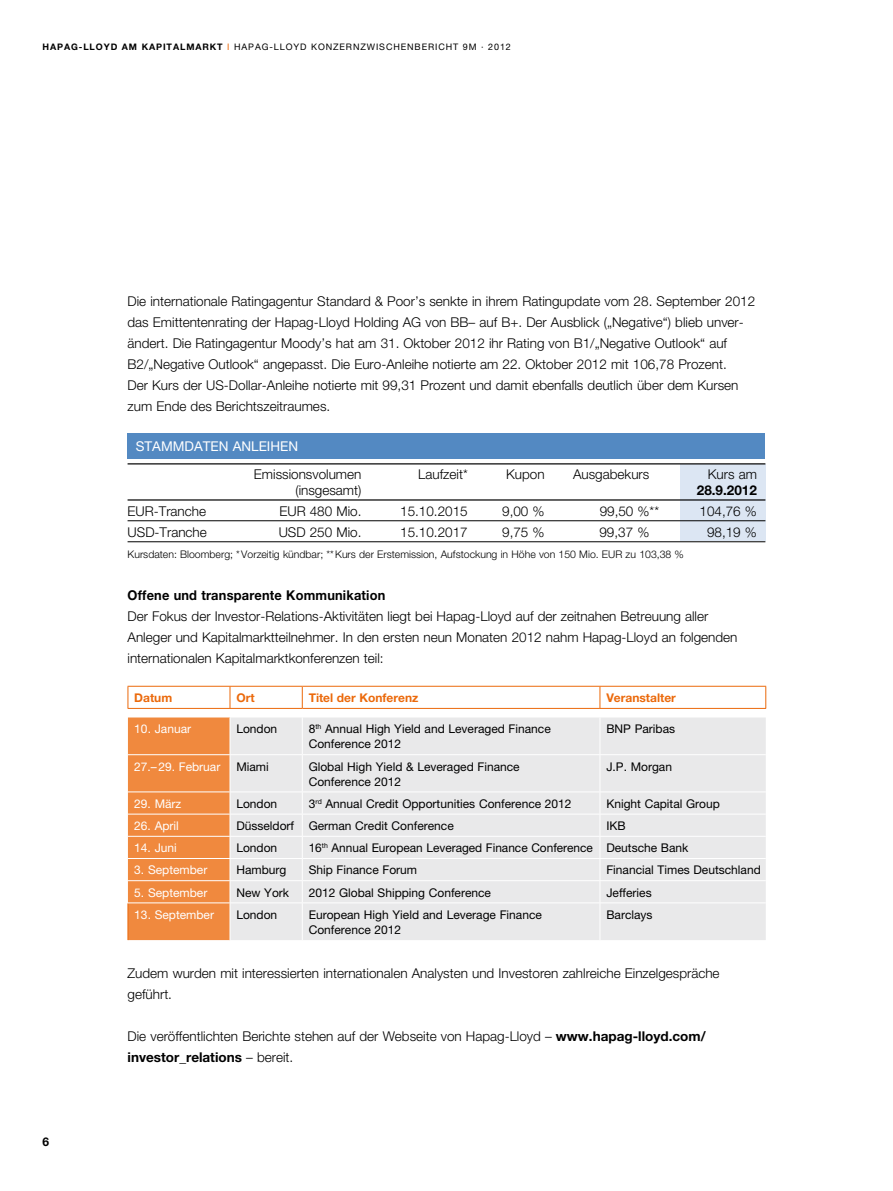
<style>
.page{position:relative;width:893px;height:1191px;background:#fff}
.page>*{position:absolute;margin:0;border:0;box-sizing:border-box;transform-origin:0 0}
.t1{font:300 13.5px/21px "Helvetica Neue LT";color:#000}
.t2{font:700 13.5px "Helvetica Neue";letter-spacing:.015em;color:#000;scale:.95 1}
.t3{font:13.5px "Helvetica Neue LT";color:#fff}
.t4{font:700 13.5px "Helvetica Neue LT";color:#000}
.t5{font:12px/15px "Helvetica Neue LT";color:#000}
.t6{font:12px "Helvetica Neue LT";color:#fff}
.t7{font:700 12px "Helvetica Neue LT";color:#eb690b}
.t8{font:700 12px "Helvetica Neue LT";color:#000}
.t9{font:300 10.5px "Helvetica Neue LT";color:#000}
.t10{font:9px "Helvetica Neue LT";letter-spacing:.1em;color:#000}
.s1{font-weight:700}
.s2{color:#eb690b}
</style>
<div class="page">
<div style="left:680px;top:465px;width:85px;height:76px;background:#dce6f3"></div>
<div style="left:128px;top:433px;width:637px;height:25px;background:#5389c2"></div>
<hr style="left:128px;top:463px;width:637px;height:1px;background:#000">
<hr style="left:128px;top:499px;width:637px;height:1px;background:#000">
<hr style="left:128px;top:520px;width:637px;height:1px;background:#000">
<hr style="left:128px;top:541px;width:637px;height:1px;background:#000">
<div style="left:231px;top:717px;width:535px;height:223px;background:#e9e9ea"></div>
<hr style="left:128px;top:686px;width:102px;height:1px;background:#eb690b">
<svg style="left:128px;top:686px;width:1px;height:22px"></svg>
<hr style="left:230px;top:686px;width:72px;height:1px;background:#eb690b">
<hr style="left:302px;top:686px;width:298px;height:1px;background:#eb690b">
<hr style="left:600px;top:686px;width:166px;height:1px;background:#eb690b">
<hr style="left:302px;top:717px;width:1px;height:37px;background:#fff">
<hr style="left:302px;top:755px;width:1px;height:36px;background:#fff">
<div style="left:128px;top:717px;width:103px;height:223px;background:#f0893e"></div>
<svg style="left:302px;top:792px;width:1px;height:110px"></svg>
<hr style="left:600px;top:717px;width:1px;height:37px;background:#fff">
<hr style="left:600px;top:755px;width:1px;height:36px;background:#fff">
<svg style="left:600px;top:792px;width:1px;height:110px"></svg>
<hr style="left:302px;top:903px;width:1px;height:37px;background:#fff">
<hr style="left:600px;top:903px;width:1px;height:37px;background:#fff">
<hr style="left:128px;top:754px;width:102px;height:1px;background:#fff">
<hr style="left:230px;top:754px;width:72px;height:1px;background:#fff">
<hr style="left:302px;top:754px;width:298px;height:1px;background:#fff">
<hr style="left:600px;top:754px;width:166px;height:1px;background:#fff">
<hr style="left:128px;top:902px;width:102px;height:1px;background:#fff">
<hr style="left:230px;top:902px;width:72px;height:1px;background:#fff">
<hr style="left:302px;top:902px;width:298px;height:1px;background:#fff">
<hr style="left:600px;top:902px;width:166px;height:1px;background:#fff">
<hr style="left:128px;top:791px;width:102px;height:1px;background:#fff">
<hr style="left:230px;top:791px;width:72px;height:1px;background:#fff">
<hr style="left:302px;top:791px;width:298px;height:1px;background:#fff">
<hr style="left:600px;top:791px;width:166px;height:1px;background:#fff">
<hr style="left:128px;top:813px;width:102px;height:1px;background:#fff">
<hr style="left:230px;top:813px;width:72px;height:1px;background:#fff">
<hr style="left:302px;top:813px;width:298px;height:1px;background:#fff">
<hr style="left:600px;top:813px;width:166px;height:1px;background:#fff">
<hr style="left:128px;top:836px;width:102px;height:1px;background:#fff">
<hr style="left:230px;top:836px;width:72px;height:1px;background:#fff">
<hr style="left:302px;top:836px;width:298px;height:1px;background:#fff">
<hr style="left:600px;top:836px;width:166px;height:1px;background:#fff">
<hr style="left:128px;top:858px;width:102px;height:1px;background:#fff">
<hr style="left:230px;top:858px;width:72px;height:1px;background:#fff">
<hr style="left:302px;top:858px;width:298px;height:1px;background:#fff">
<hr style="left:600px;top:858px;width:166px;height:1px;background:#fff">
<hr style="left:128px;top:880px;width:102px;height:1px;background:#fff">
<hr style="left:230px;top:880px;width:72px;height:1px;background:#fff">
<hr style="left:302px;top:880px;width:298px;height:1px;background:#fff">
<hr style="left:600px;top:880px;width:166px;height:1px;background:#fff">
<hr style="left:230px;top:903px;width:1px;height:37px;background:#fff">
<svg style="left:765px;top:686px;width:1px;height:22px"></svg>
<svg style="left:302px;top:686px;width:1px;height:22px"></svg>
<svg style="left:600px;top:686px;width:1px;height:22px"></svg>
<svg style="left:230px;top:686px;width:1px;height:22px"></svg>
<hr style="left:128px;top:708px;width:102px;height:1px;background:#eb690b">
<hr style="left:230px;top:708px;width:72px;height:1px;background:#eb690b">
<hr style="left:302px;top:708px;width:298px;height:1px;background:#eb690b">
<hr style="left:600px;top:708px;width:166px;height:1px;background:#eb690b">
<p class="t10" style="left:43px;top:41px;width:470px"><span class="s1">Hapag-lloyd am Kapitalmarkt</span> <span class="s2">I</span> hapag-lloyd Konzernzwischenbericht 9M · 2012</p>
<p class="t1" style="left:128px;top:290px;width:629px">Die internationale Ratingagentur Standard &amp; Poor’s senkte in ihrem Ratingupdate vom 28. September 2012 das Emittentenrating der Hapag-Lloyd Holding AG von BB– auf B+. Der Ausblick („Negative“) blieb unver&shy;ändert. Die Ratingagentur Moody’s hat am 31. Oktober 2012 ihr Rating von B1/„Negative Outlook“ auf B2/„Negative Outlook“ angepasst. Die Euro-Anleihe notierte am 22. Oktober 2012 mit 106,78 Prozent.<br>Der Kurs der US-Dollar-Anleihe notierte mit 99,31 Prozent und damit ebenfalls deutlich über dem Kursen zum Ende des Berichtszeitraumes.</p>
<p class="t3" style="left:136px;top:438px;width:164px">Stamm daten Anleihen</p>
<p class="t1" style="left:254px;top:464px;width:109px">Emissionsvolumen</p>
<p class="t1" style="left:418px;top:464px;width:51px">Laufzeit*</p>
<p class="t1" style="left:506px;top:464px;width:40px">Kupon</p>
<p class="t1" style="left:573px;top:464px;width:78px">Ausgabekurs</p>
<p class="t1" style="left:708px;top:464px;width:51px">Kurs am</p>
<p class="t1" style="left:295px;top:479px;width:68px">(insgesamt)</p>
<p class="t4" style="left:697px;top:482px;width:62px">28.9.2012</p>
<p class="t1" style="left:128px;top:500px;width:80px">EUR-Tranche</p>
<p class="t1" style="left:279px;top:500px;width:84px">EUR 480 Mio.</p>
<p class="t1" style="left:400px;top:500px;width:69px">15.10.2015</p>
<p class="t1" style="left:502px;top:500px;width:44px">9,00 %</p>
<p class="t1" style="left:600px;top:500px;width:61px">99,50 %**</p>
<p class="t1" style="left:699px;top:500px;width:59px">104,76 %</p>
<p class="t1" style="left:128px;top:521px;width:81px">USD-Tranche</p>
<p class="t1" style="left:279px;top:521px;width:84px">USD 250 Mio.</p>
<p class="t1" style="left:400px;top:521px;width:69px">15.10.2017</p>
<p class="t1" style="left:502px;top:521px;width:44px">9,75 %</p>
<p class="t1" style="left:599px;top:521px;width:51px">99,37 %</p>
<p class="t1" style="left:707px;top:521px;width:51px">98,19 %</p>
<p class="t9" style="left:128px;top:547px;width:558px">Kursdaten: Bloomberg; *Vorzeitig kündbar; **Kurs der Erstemission, Aufstockung in Höhe von 150 Mio. EUR zu 103,38 %</p>
<p class="t2" style="left:128px;top:587px;width:273px">Offene und transparente Kommunikation</p>
<p class="t1" style="left:128px;top:605px;width:611px">Der Fokus der Investor-Relations-Aktivitäten liegt bei Hapag-Lloyd auf der zeitnahen Betreuung aller<br>Anleger und Kapitalmarktteilnehmer. In den ersten neun Monaten 2012 nahm Hapag-Lloyd an folgenden internationalen Kapitalmarktkonferenzen teil:</p>
<p class="t7" style="left:134px;top:690px;width:39px">Datum</p>
<p class="t7" style="left:236px;top:690px;width:20px">Ort</p>
<p class="t7" style="left:309px;top:690px;width:111px">Titel der Konferenz</p>
<p class="t7" style="left:606px;top:690px;width:71px">Veranstalter</p>
<p class="t6" style="left:134px;top:722px;width:58px">10. Januar</p>
<p class="t5" style="left:236px;top:721px;width:42px">London</p>
<p class="t5" style="left:309px;top:721px;width:244px">8<sup>th</sup> Annual H igh Yield and Leveraged Finance<br>Conference 2012</p>
<p class="t5" style="left:606px;top:721px;width:9px">BNP</p>
<p class="t5" style="left:635px;top:721px;width:42px">Paribas</p>
<p class="t6" style="left:134px;top:759px;width:88px">27.–29. Februar</p>
<p class="t5" style="left:236px;top:758px;width:34px">Miami</p>
<p class="t5" style="left:309px;top:758px;width:213px">Global H igh Yield &amp; Leveraged Finance<br>Conference 2012</p>
<p class="t5" style="left:606px;top:758px;width:67px">J.P. Morgan</p>
<p class="t6" style="left:134px;top:796px;width:49px">29. März</p>
<p class="t5" style="left:236px;top:796px;width:42px">London</p>
<p class="t5" style="left:309px;top:796px;width:264px">3<sup>rd</sup> Annual Credit Opportunities Conference 2012</p>
<p class="t5" style="left:606px;top:796px;width:115px">Knight Capital Group</p>
<p class="t6" style="left:134px;top:818px;width:46px">26. April</p>
<p class="t5" style="left:236px;top:818px;width:219px">Düsseldorf German Credit Conference</p>
<p class="t5" style="left:606px;top:818px;width:19px">IKB</p>
<p class="t6" style="left:134px;top:840px;width:44px">14. Juni</p>
<p class="t5" style="left:236px;top:840px;width:42px">London</p>
<p class="t5" style="left:309px;top:840px;width:381px">16<sup>th</sup> Annual European Leveraged Finance Conference Deutsche Bank</p>
<p class="t6" style="left:134px;top:863px;width:75px">3. September</p>
<p class="t5" style="left:236px;top:862px;width:52px">Hamburg</p>
<p class="t5" style="left:309px;top:862px;width:110px">Ship Finance Forum</p>
<p class="t5" style="left:606px;top:862px;width:156px">Financial Times Deutschland</p>
<p class="t6" style="left:134px;top:885px;width:75px">5. September</p>
<p class="t5" style="left:236px;top:884px;width:54px">New York</p>
<p class="t5" style="left:309px;top:884px;width:184px">2012 Global Shipping Conference</p>
<p class="t5" style="left:606px;top:884px;width:47px">Jefferies</p>
<p class="t6" style="left:134px;top:907px;width:81px">13. September</p>
<p class="t5" style="left:236px;top:906px;width:42px">London</p>
<p class="t5" style="left:309px;top:906px;width:235px">European H igh Yield and Leverage Finance<br>Conference 2012</p>
<p class="t5" style="left:606px;top:906px;width:48px">Barclays</p>
<p class="t8" style="left:43px;top:1134px;width:8px">6</p>
<p class="t1" style="left:128px;top:962px;width:594px">Zudem wurden mit interessierten internationalen Analysten und Investoren zahlreiche Einzelgespräche geführt.</p>
<p class="t1" style="left:128px;top:1025px;width:580px">Die veröffentlichten Berichte stehen auf der Webseite von Hapag-Lloyd – <span class="s1">www.hapag-lloyd.com/ investor_relations</span> – bereit.</p>
</div>
